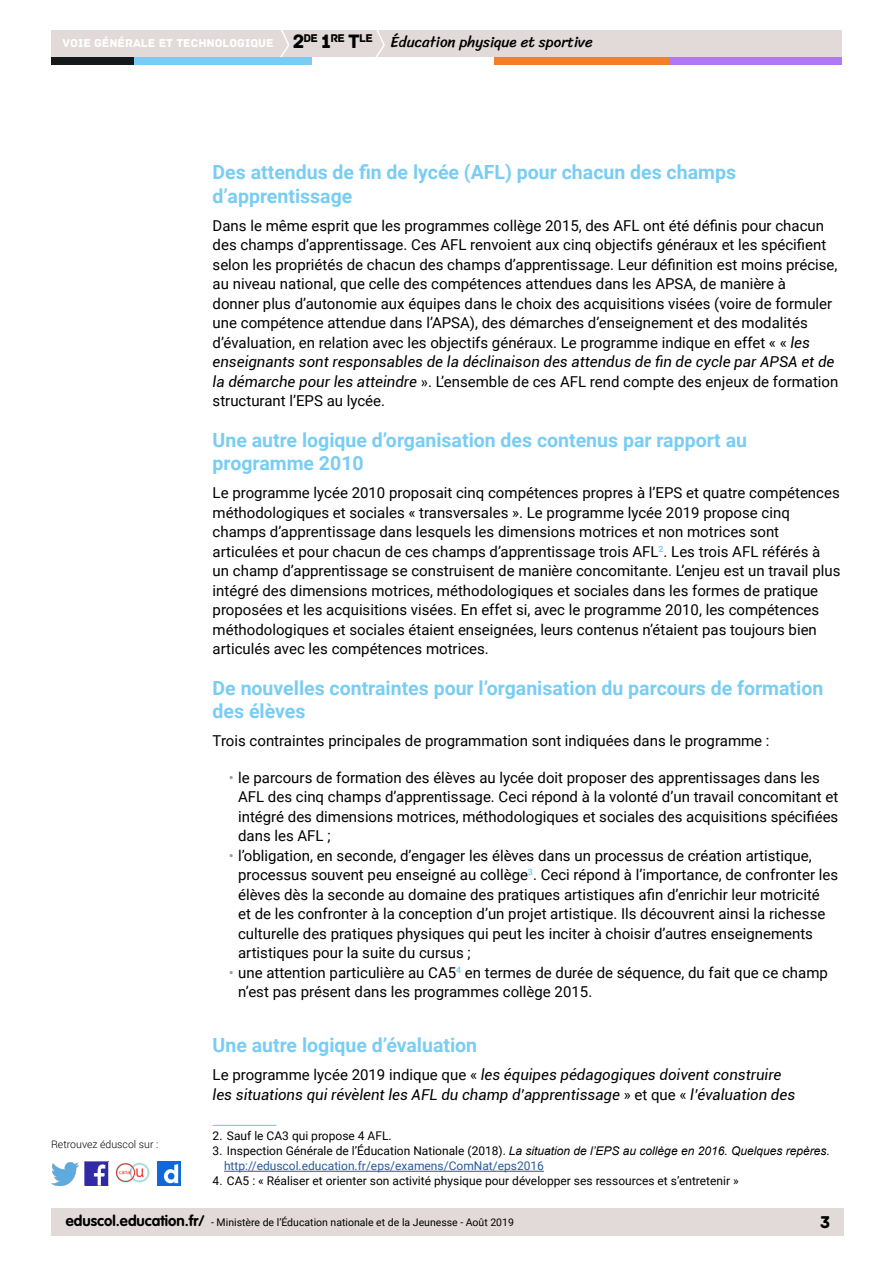
<style>
.page{position:relative;width:893px;height:1263px;background:#fff}
.page>*{position:absolute;margin:0;border:0;box-sizing:border-box;transform-origin:0 0}
.t1{font:700 19.5px/23.4px "Roboto";color:#79cdf4}
.t2{font:18px "Archive";color:#000}
.t3{font:15px/19.5px "Roboto";color:#000}
.t4{font:italic 15px/19.5px "Roboto";color:#000}
.t5{font:15px "Sriracha";color:#000}
.t6{font:12px/15px "Roboto";color:#275b9b}
.t7{font:12px "Roboto";color:#000}
.t8{font:12px "Archive";color:#fff}
.t9{font:11.85px "Archive";color:#000}
.t10{font:10.5px "Roboto";color:#000}
.t11{font:300 10.5px "Roboto";color:#000}
.s1{font-size:20.4px;color:#000}
.s2{font-size:20.4px}
.s3{font-style:italic}
.s4{font-family:"Calibri"}
.s5{color:#9d9d9c}
.s6{font-style:normal}
.s7{color:#000}
.s8{font-family:"Arial";font-style:italic;color:#000}
.s9{font-family:"VAG Rounded Std";font-weight:700;font-size:15px}
</style>
<div class="page">
<div style="left:51px;top:1209px;width:792px;height:27px;background:#e1dad8"></div>
<img style="left:85px;top:1162px;width:23px;height:23px">
<img style="left:51px;top:1163px;width:28px;height:22px">
<img style="left:158px;top:1162px;width:22px;height:23px">
<img style="left:115px;top:1162px;width:35px;height:21px">
<div style="left:51px;top:30px;width:791px;height:27px;background:#e1dad8"></div>
<svg style="left:280px;top:30px;width:10px;height:27px"></svg>
<svg style="left:376px;top:30px;width:9px;height:27px"></svg>
<div style="left:133px;top:57px;width:179px;height:8px;background:#79cdf4"></div>
<div style="left:51px;top:57px;width:82px;height:8px;background:#141a1c"></div>
<div style="left:667px;top:57px;width:175px;height:8px;background:#b078f2"></div>
<div style="left:494px;top:57px;width:175px;height:8px;background:#f0802b"></div>
<hr style="left:213px;top:1125px;width:63px;height:1px;background:#79cdf4">
<hr style="left:224px;top:1171px;width:320px;height:1px;background:#275b9b">
<p class="t8" style="left:63px;top:36px;width:243px">VOIE GÉNÉRALE ET TECHNOLOGIQUE <span class="s1">2</span></p>
<p class="t5" style="left:391px;top:33px;width:204px">Éducation physique et sportive</p>
<p class="t9" style="left:304px;top:31px;width:71px">DE <span class="s2">1</span>RE <span class="s2">T</span>LE</p>
<p class="t11" style="left:51px;top:1137px;width:109px">Retrouvez éduscol sur :</p>
<h1 class="t1" style="left:213px;top:160px;width:525px">Des attendus de fin de lycée (AFL) pour chacun des champs d’apprentissage</h1>
<p class="t3" style="left:213px;top:215px;width:627px">Dans le même esprit que les programmes collège 2015, des AFL ont été définis pour chacun des champs d’apprentissage. Ces AFL renvoient aux cinq objectifs généraux et les spécifient selon les propriétés de chacun des champs d’apprentissage. Leur définition est moins précise, au niveau national, que celle des compétences attendues dans les APSA, de manière à<br>donner plus d’autonomie aux équipes dans le choix des acquisitions visées (voire de formuler une compétence attendue dans l’APSA), des démarches d’enseignement et des modalités d’évaluation, en relation avec les objectifs généraux. Le programme indique en effet « « <span class="s3">les enseignants sont responsables de la déclinaison des attendus de fin de cycle par APSA et de la démarche pour les atteindre</span> <span class="s4">»</span>. L’ensemble de ces AFL rend compte des enjeux de formation structurant l’EPS au lycée.</p>
<h1 class="t1" style="left:213px;top:427px;width:536px">Une autre logique d’organisation des contenus par rapport au programme 2010</h1>
<p class="t3" style="left:213px;top:482px;width:629px">Le programme lycée 2010 proposait cinq compétences propres à l’EPS et quatre compétences méthodologiques et sociales « transversales ». Le programme lycée 2019 propose cinq champs d’apprentissage dans lesquels les dimensions motrices et non motrices sont articulées et pour chacun de ces champs d’apprentissage trois AFL<sup>2</sup>. Les trois AFL référés à un champ d’apprentissage se construisent de manière concomitante. L’enjeu est un travail plus intégré des dimensions motrices, méthodologiques et sociales dans les formes de pratique proposées et les acquisitions visées. En effet si, avec le programme 2010, les compétences méthodologiques et sociales étaient enseignées, leurs contenus n’étaient pas toujours bien articulés avec les compétences motrices.</p>
<h1 class="t1" style="left:213px;top:675px;width:612px">De nouvelles contraintes pour l’organisation du parcours de formation des élèves</h1>
<p class="t3" style="left:213px;top:730px;width:558px">Trois contraintes principales de programmation sont indiquées dans le programme :</p>
<p class="t3" style="left:238px;top:767px;width:602px;text-indent:-9px"><span class="s5">•</span> le parcours de formation des élèves au lycée doit proposer des apprentissages dans les AFL des cinq champs d’apprentissage. Ceci répond à la volonté d’un travail concomitant et intégré des dimensions motrices, méthodologiques et sociales des acquisitions spécifiées dans les AFL ;</p>
<p class="t3" style="left:238px;top:845px;width:601px;text-indent:-9px"><span class="s5">•</span> l’obligation, en seconde, d’engager les élèves dans un processus de création artistique, processus souvent peu enseigné au collège<sup>3</sup>. Ceci répond à l’importance, de confronter les élèves dès la seconde au domaine des pratiques artistiques afin d’enrichir leur motricité<br>et de les confronter à la conception d’un projet artistique. Ils découvrent ainsi la richesse culturelle des pratiques physiques qui peut les inciter à choisir d’autres enseignements artistiques pour la suite du cursus ;</p>
<p class="t3" style="left:238px;top:962px;width:591px;text-indent:-9px"><span class="s5">•</span> une attention particulière au CA5<sup>4</sup> en termes de durée de séquence, du fait que ce champ n’est pas présent dans les programmes collège 2015.</p>
<h1 class="t1" style="left:213px;top:1033px;width:266px">Une autre logique d’évaluation</h1>
<p class="t4" style="left:213px;top:1065px;width:584px"><span class="s6">Le programme lycée 2019 indique que «</span> les équipes pédagogiques doivent construire les situations qui révèlent les AFL du champ d’apprentissage <span class="s6">» et que «</span> l’évaluation des</p>
<p class="t7" style="left:213px;top:1128px;width:181px">2. Sauf le CA3 qui propose 4 AFL.</p>
<p class="t6" style="left:224px;top:1143px;width:607px;text-indent:-11px"><span class="s7">3. Inspection Générale de l’Éducation Nationale (2018).</span> <span class="s8">La situation de l’EPS au collège en 2016. Quelques repères</span><span class="s7">. </span>http://eduscol.education.fr/eps/examens/ComNat/eps2016</p>
<p class="t7" style="left:213px;top:1173px;width:528px">4. CA5 : « Réaliser et orienter son activité physique pour développer ses ressources et s’entretenir »</p>
<p class="t10" style="left:66px;top:1215px;width:450px"><span class="s9">eduscol.education.fr/</span> - Ministère de l’Éducation nationale et de la Jeunesse - Août 2019</p>
<p class="t2" style="left:820px;top:1211px;width:12px">3</p>
</div>
